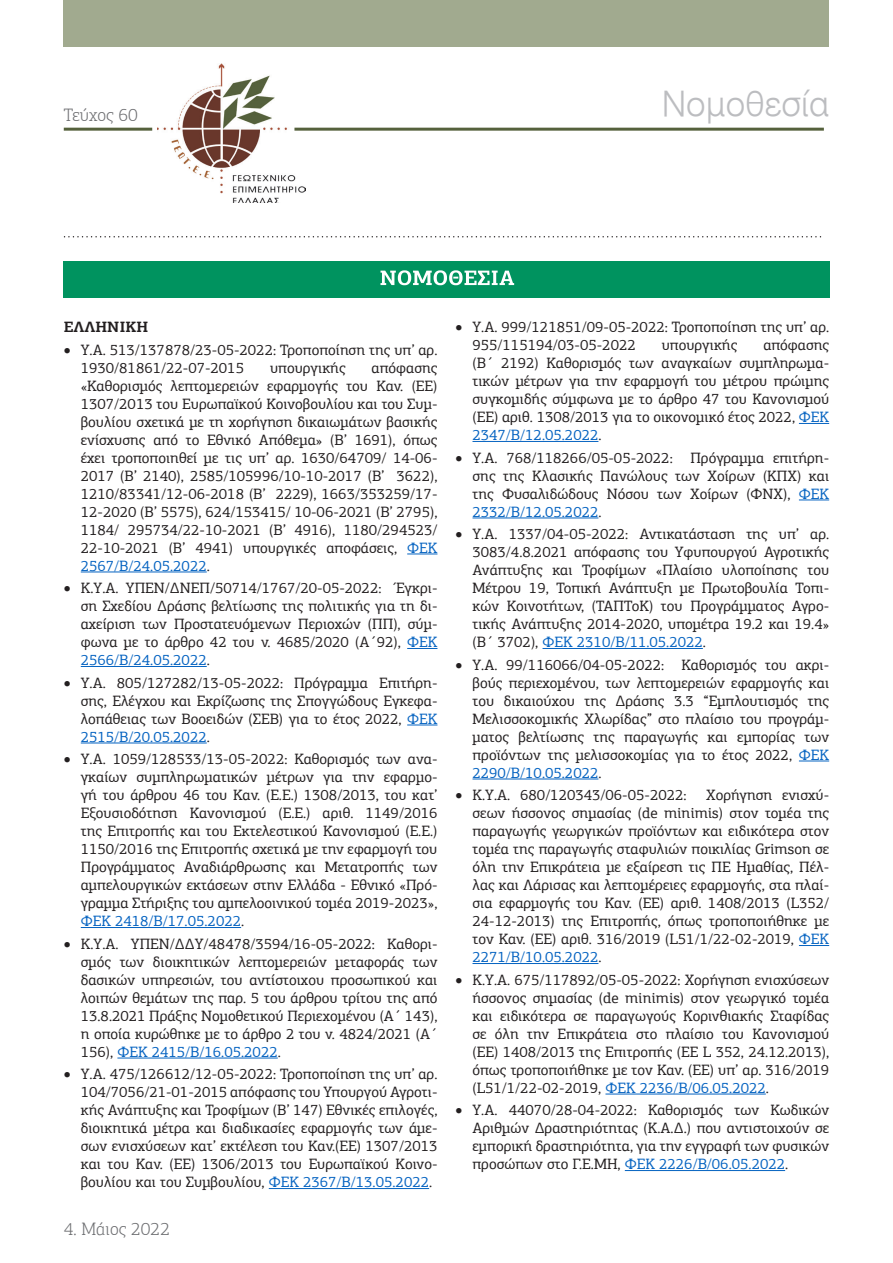
<style>
.page{position:relative;width:893px;height:1263px;background:#fff}
.page>*{position:absolute;margin:0;border:0;box-sizing:border-box;transform-origin:0 0}
.t1{font:34.5px "UN Helvetica Light Normal";color:#bcbdc0}
.t2{font:300 18px "PF Agora Slab Pro";color:#6c6d70}
.t3{font:15px/18px "PF Agora Slab Pro";color:#231f20;text-align:justify}
.t4{font:700 15px "PF Agora Slab Pro";color:#231f20}
.s1{color:#0563c1}
</style>
<div class="page">
<img style="left:157px;top:64px;width:148px;height:139px">
<hr style="left:64px;top:128px;width:88px;height:3px;background:#55613c">
<hr style="left:294px;top:128px;width:530px;height:3px;background:#55613c">
<div style="left:64px;top:0;width:765px;height:47px;background:#a1aa8f"></div>
<svg style="left:65px;top:236px;width:756px;height:1px"></svg>
<div style="left:64px;top:261px;width:766px;height:37px;background:#00935f"></div>
<svg style="left:380px;top:270px;width:134px;height:15px"></svg>
<hr style="left:407px;top:554px;width:30px;height:1px;background:#0563c1">
<hr style="left:81px;top:572px;width:126px;height:1px;background:#0563c1">
<hr style="left:407px;top:648px;width:30px;height:1px;background:#0563c1">
<hr style="left:81px;top:666px;width:126px;height:1px;background:#0563c1">
<hr style="left:407px;top:725px;width:30px;height:1px;background:#0563c1">
<hr style="left:81px;top:743px;width:126px;height:1px;background:#0563c1">
<hr style="left:81px;top:927px;width:160px;height:1px;background:#0563c1">
<hr style="left:117px;top:1058px;width:161px;height:1px;background:#0563c1">
<hr style="left:269px;top:1188px;width:160px;height:1px;background:#0563c1">
<hr style="left:799px;top:423px;width:30px;height:1px;background:#0563c1">
<hr style="left:472px;top:441px;width:126px;height:1px;background:#0563c1">
<hr style="left:799px;top:500px;width:30px;height:1px;background:#0563c1">
<hr style="left:472px;top:518px;width:126px;height:1px;background:#0563c1">
<hr style="left:542px;top:648px;width:161px;height:1px;background:#0563c1">
<hr style="left:799px;top:761px;width:30px;height:1px;background:#0563c1">
<hr style="left:472px;top:779px;width:126px;height:1px;background:#0563c1">
<hr style="left:799px;top:945px;width:30px;height:1px;background:#0563c1">
<hr style="left:472px;top:963px;width:126px;height:1px;background:#0563c1">
<hr style="left:605px;top:1094px;width:161px;height:1px;background:#0563c1">
<hr style="left:625px;top:1170px;width:160px;height:1px;background:#0563c1">
<p class="t2" style="left:64px;top:105px;width:76px">Τεύχος 60</p>
<p class="t1" style="left:662px;top:84px;width:169px">Νομοθεσία</p>
<p class="t4" style="left:64px;top:318px;width:86px">ΕΛΛΗΝΙΚΗ</p>
<p class="t3" style="left:81px;top:341px;width:358px;text-indent:-17px">• Υ.Α. 513/137878/23-05-2022: Τροποποίηση της υπ’ αρ.<br>1930/81861/22-07-2015</p>
<p class="t3" style="left:81px;top:359px;width:358px;text-indent:291px">απόφασης «Καθορισμός λεπτομερειών εφαρμογής του Καν. (ΕΕ)<br>1307/2013 του Ευρωπαϊκού Κοινοβουλίου και του Συμ&shy;βουλίου σχετικά με τη χορήγηση δικαιωμάτων βασικής ενίσχυσης από το Εθνικό Απόθεμα» (Β’ 1691), όπως έχει τροποποιηθεί με τις υπ’ αρ. 1630/64709/ 14-06- 2017 (Β’ 2140), 2585/105996/10-10-2017 (Β’ 3622), 1210/83341/12-06-2018 (Β’ 2229), 1663/353259/17- 12-2020 (Β’ 5575), 624/153415/ 10-06-2021 (Β’ 2795), 1184/ 295734/22-10-2021 (Β’ 4916), 1180/294523/ 22-10-2021 (Β’ 4941) υπουργικές αποφάσεις, <span class="s1">ΦΕΚ 2567/Β/24.05.2022</span>.</p>
<p class="t3" style="left:81px;top:579px;width:358px;text-indent:-17px">• Κ.Υ.Α. ΥΠΕΝ/ΔΝΕΠ/50714/1767/20-05-2022: Έγκρι&shy;ση Σχεδίου Δράσης βελτίωσης της πολιτικής για τη δι&shy;αχείριση των Προστατευόμενων Περιοχών (ΠΠ), σύμ&shy;φωνα με το άρθρο 42 του ν. 4685/2020 (Α΄92), <span class="s1">ΦΕΚ 2566/Β/24.05.2022</span>.</p>
<p class="t3" style="left:81px;top:674px;width:358px;text-indent:-17px">• Υ.Α. 805/127282/13-05-2022: Πρόγραμμα Επιτήρη&shy;σης, Ελέγχου και Εκρίζωσης της Σπογγώδους Εγκεφα&shy;λοπάθειας των Βοοειδών (ΣΕΒ) για το έτος 2022, <span class="s1">ΦΕΚ 2515/Β/20.05.2022</span>.</p>
<p class="t3" style="left:81px;top:750px;width:358px;text-indent:-17px">• Υ.Α. 1059/128533/13-05-2022: Καθορισμός των ανα&shy;γκαίων συμπληρωματικών μέτρων για την εφαρμο&shy;γή του άρθρου 46 του Καν. (Ε.Ε.) 1308/2013, του κατ’ Εξουσιοδότηση Κανονισμού (Ε.Ε.) αριθ. 1149/2016 της Επιτροπής και του Εκτελεστικού Κανονισμού (Ε.Ε.)<br>1150/2016 της Επιτροπής σχετικά με την εφαρμογή του Προγράμματος Αναδιάρθρωσης και Μετατροπής των αμπελουργικών εκτάσεων στην Ελλάδα - Εθνικό «Πρό&shy;γραμμα Στήριξης του αμπελοοινικού τομέα 2019-2023», <span class="s1">ΦΕΚ 2418/Β/17.05.2022</span>.</p>
<p class="t3" style="left:81px;top:935px;width:358px;text-indent:-17px">• Κ.Υ.Α. ΥΠΕΝ/ΔΔΥ/48478/3594/16-05-2022: Καθορι&shy;σμός των διοικητικών λεπτομερειών μεταφοράς των δασικών υπηρεσιών, του αντίστοιχου προσωπικού και λοιπών θεμάτων της παρ. 5 του άρθρου τρίτου της από 13.8.2021 Πράξης Νομοθετικού Περιεχομένου (Α΄ 143), η οποία κυρώθηκε με το άρθρο 2 του ν. 4824/2021 (Α΄ 156), <span class="s1">ΦΕΚ 2415/Β/16.05.2022</span>.</p>
<p class="t3" style="left:81px;top:1065px;width:358px;text-indent:-17px">• Υ.Α. 475/126612/12-05-2022: Τροποποίηση της υπ’ αρ.<br>104/7056/21-01-2015 απόφασης του Υπουργού Αγροτι&shy;κής Ανάπτυξης και Τροφίμων (Β’ 147) Εθνικές επιλογές, διοικητικά μέτρα και διαδικασίες εφαρμογής των άμε&shy;σων ενισχύσεων κατ’ εκτέλεση του Καν.(ΕΕ) 1307/2013 και του Καν. (ΕΕ) 1306/2013 του Ευρωπαϊκού Κοινο&shy;βουλίου και του Συμβουλίου, <span class="s1">ΦΕΚ 2367/Β/13.05.2022</span>.</p>
<p class="t3" style="left:270px;top:359px;width:77px">υπουργικής</p>
<p class="t2" style="left:64px;top:1218px;width:108px">4. Μάιος 2022</p>
<p class="t3" style="left:472px;top:318px;width:358px;text-indent:-17px">• Υ.Α. 999/121851/09-05-2022: Τροποποίηση της υπ’ αρ.<br>955/115194/03-05-2022</p>
<p class="t3" style="left:472px;top:336px;width:358px;text-indent:291px">απόφασης (Β΄ 2192) Καθορισμός των αναγκαίων συμπληρωμα&shy;τικών μέτρων για την εφαρμογή του μέτρου πρώιμης συγκομιδής σύμφωνα με το άρθρο 47 του Κανονισμού (ΕΕ) αριθ. 1308/2013 για το οικονομικό έτος 2022, <span class="s1">ΦΕΚ 2347/Β/12.05.2022</span>.</p>
<p class="t3" style="left:472px;top:449px;width:358px;text-indent:-17px">• Υ.A. 768/118266/05-05-2022: Πρόγραμμα επιτήρη&shy;σης της Κλασικής Πανώλους των Xοίρων (ΚΠΧ) και της Φυσαλιδώδους Νόσου των Xοίρων (ΦΝΧ), <span class="s1">ΦΕΚ 2332/Β/12.05.2022</span>.</p>
<p class="t3" style="left:472px;top:525px;width:358px;text-indent:-17px">• Υ.Α. 1337/04-05-2022: Αντικατάσταση της υπ’ αρ.<br>3083/4.8.2021 απόφασης του Υφυπουργού Αγροτικής Ανάπτυξης και Τροφίμων «Πλαίσιο υλοποίησης του Μέτρου 19, Τοπική Ανάπτυξη με Πρωτοβουλία Τοπι&shy;κών Κοινοτήτων, (ΤΑΠΤοΚ) του Προγράμματος Αγρο&shy;τικής Ανάπτυξης 2014-2020, υπομέτρα 19.2 και 19.4» (Β΄ 3702), <span class="s1">ΦΕΚ 2310/Β/11.05.2022</span>.</p>
<p class="t3" style="left:472px;top:656px;width:358px;text-indent:-17px">• Υ.Α. 99/116066/04-05-2022: Καθορισμός του ακρι&shy;βούς περιεχομένου, των λεπτομερειών εφαρμογής και του δικαιούχου της Δράσης 3.3 “Εμπλουτισμός της Μελισσοκομικής Χλωρίδας” στο πλαίσιο του προγράμ&shy;ματος βελτίωσης της παραγωγής και εμπορίας των προϊόντων της μελισσοκομίας για το έτος 2022, <span class="s1">ΦΕΚ 2290/Β/10.05.2022</span>.</p>
<p class="t3" style="left:455px;top:786px;width:233px">• Κ.Υ.Α. 680/120343/06-05-2022:</p>
<p class="t3" style="left:662px;top:336px;width:77px">υπουργικής</p>
<p class="t3" style="left:472px;top:786px;width:358px;text-indent:234px">Χορήγηση ενισχύ&shy;σεων ήσσονος σημασίας (de minimis) στον τομέα της παραγωγής γεωργικών προϊόντων και ειδικότερα στον τομέα της παραγωγής σταφυλιών ποικιλίας Grimson σε όλη την Επικράτεια με εξαίρεση τις ΠΕ Ημαθίας, Πέλ&shy;λας και Λάρισας και λεπτομέρειες εφαρμογής, στα πλαί&shy;σια εφαρμογής του Καν. (ΕΕ) αριθ. 1408/2013 (L352/ 24-12-2013) της Επιτροπής, όπως τροποποιήθηκε με τον Καν. (ΕΕ) αριθ. 316/2019 (L51/1/22-02-2019, <span class="s1">ΦΕΚ 2271/Β/10.05.2022</span>.</p>
<p class="t3" style="left:472px;top:971px;width:358px;text-indent:-17px">• Κ.Υ.Α. 675/117892/05-05-2022: Χορήγηση ενισχύσεων ήσσονος σημασίας (de minimis) στον γεωργικό τομέα και ειδικότερα σε παραγωγούς Κορινθιακής Σταφίδας σε όλη την Επικράτεια στο πλαίσιο του Κανονισμού (ΕΕ) 1408/2013 της Επιτροπής (ΕΕ L 352, 24.12.2013), όπως τροποποιήθηκε με τον Καν. (ΕΕ) υπ’ αρ. 316/2019 (L51/1/22-02-2019, <span class="s1">ΦΕΚ 2236/Β/06.05.2022</span>.</p>
<p class="t3" style="left:472px;top:1101px;width:358px;text-indent:-17px">• Υ.Α. 44070/28-04-2022: Καθορισμός των Κωδικών Αριθμών Δραστηριότητας (Κ.Α.Δ.) που αντιστοιχούν σε εμπορική δραστηριότητα, για την εγγραφή των φυσικών προσώπων στο Γ.Ε.ΜΗ, <span class="s1">ΦΕΚ 2226/Β/06.05.2022</span>.</p>
</div>
